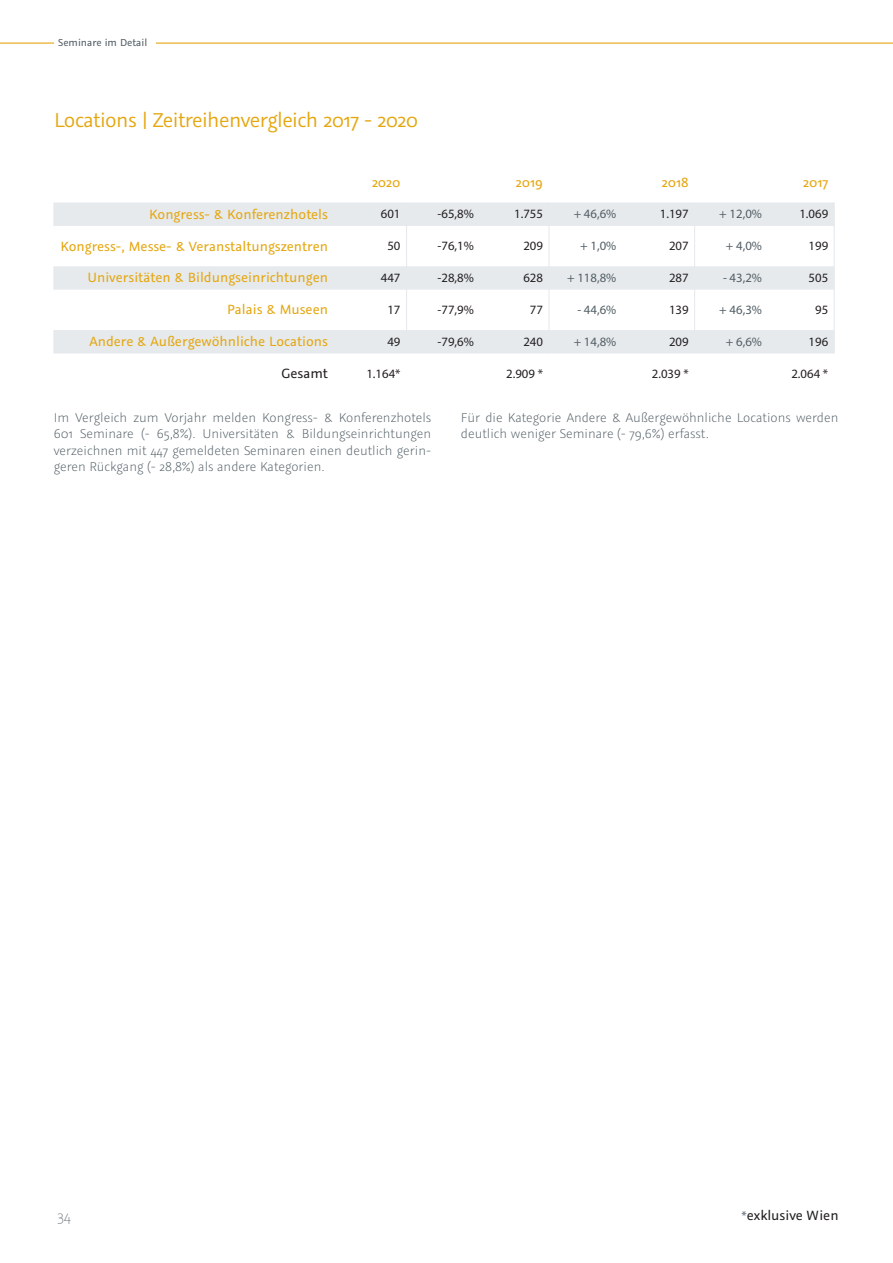
<style>
.page{position:relative;width:893px;height:1263px;background:#fff}
.page>*{position:absolute;margin:0;border:0;box-sizing:border-box;transform-origin:0 0}
.t1{font:22.5px "Graublau Sans";letter-spacing:-.025em;color:#e5a710}
.t2{font:200 16.5px "Graublau Sans";color:#525e65}
.t3{font:15px "Graublau Sans";color:#e5a710}
.t4{font:15px "Graublau Sans";color:#231f20}
.t5{font:300 14.25px/16.5px "Graublau Sans";color:#525e65;text-align:justify}
.t6{font:12.75px "Myriad Pro";color:#231f20}
.t7{font:12.75px "Myriad Pro";color:#525e65}
.t8{font:11.25px "Graublau Sans";color:#525e65}
.s1{font-family:"Myriad Pro";font-size:12.75px;color:#525e65}
</style>
<div class="page">
<hr style="left:0;top:43px;width:893px;height:1px;background:#e5a710">
<svg style="left:53px;top:202px;width:781px;height:151px"></svg>
<svg style="left:834px;top:202px;width:1px;height:151px"></svg>
<svg style="left:694px;top:202px;width:1px;height:151px"></svg>
<svg style="left:406px;top:202px;width:1px;height:151px"></svg>
<svg style="left:548px;top:202px;width:1px;height:151px"></svg>
<div style="left:54px;top:34px;width:101px;height:17px;background:#fff"></div>
<p class="t8" style="left:58px;top:36px;width:91px">Seminare im Detail</p>
<h1 class="t1" style="left:54px;top:106px;width:366px">Locations | Zeitreihenvergleich 2017 - 2020</h1>
<p class="t3" style="left:372px;top:173px;width:30px">2020</p>
<p class="t3" style="left:516px;top:173px;width:28px">2019</p>
<p class="t3" style="left:662px;top:173px;width:28px">2018</p>
<p class="t3" style="left:803px;top:173px;width:27px">2017</p>
<p class="t3" style="left:149px;top:205px;width:180px">Kongress- &amp; Konferenzhotels</p>
<p class="t6" style="left:381px;top:206px;width:21px">601</p>
<p class="t6" style="left:438px;top:206px;width:38px">-65,8%</p>
<p class="t6" style="left:514px;top:206px;width:30px">1.755</p>
<p class="t7" style="left:574px;top:206px;width:44px">+ 46,6%</p>
<p class="t6" style="left:660px;top:206px;width:30px">1.197</p>
<p class="t7" style="left:719px;top:206px;width:44px">+ 12,0%</p>
<p class="t6" style="left:799px;top:206px;width:30px">1.069</p>
<p class="t3" style="left:60px;top:237px;width:269px">Kongress-, Messe- &amp; Veranstaltungszentren</p>
<p class="t6" style="left:387px;top:238px;width:15px">50</p>
<p class="t6" style="left:438px;top:238px;width:38px">-76,1%</p>
<p class="t6" style="left:523px;top:238px;width:21px">209</p>
<p class="t7" style="left:580px;top:238px;width:38px">+ 1,0%</p>
<p class="t6" style="left:669px;top:238px;width:21px">207</p>
<p class="t7" style="left:726px;top:238px;width:38px">+ 4,0%</p>
<p class="t6" style="left:809px;top:238px;width:21px">199</p>
<p class="t3" style="left:87px;top:269px;width:242px">Universitäten &amp; Bildungseinrichtungen</p>
<p class="t6" style="left:381px;top:270px;width:21px">447</p>
<p class="t6" style="left:438px;top:270px;width:38px">-28,8%</p>
<p class="t6" style="left:523px;top:270px;width:21px">628</p>
<p class="t7" style="left:567px;top:270px;width:51px">+ 118,8%</p>
<p class="t6" style="left:669px;top:270px;width:21px">287</p>
<p class="t7" style="left:723px;top:270px;width:40px">- 43,2%</p>
<p class="t6" style="left:809px;top:270px;width:21px">505</p>
<p class="t3" style="left:227px;top:300px;width:102px">Palais &amp; Museen</p>
<p class="t6" style="left:387px;top:302px;width:15px">17</p>
<p class="t6" style="left:438px;top:302px;width:38px">-77,9%</p>
<p class="t6" style="left:530px;top:302px;width:15px">77</p>
<p class="t7" style="left:577px;top:302px;width:40px">- 44,6%</p>
<p class="t6" style="left:669px;top:302px;width:21px">139</p>
<p class="t7" style="left:719px;top:302px;width:44px">+ 46,3%</p>
<p class="t6" style="left:815px;top:302px;width:15px">95</p>
<p class="t3" style="left:89px;top:332px;width:240px">Andere &amp; Außergewöhnliche Locations</p>
<p class="t6" style="left:387px;top:333px;width:15px">49</p>
<p class="t6" style="left:438px;top:333px;width:38px">-79,6%</p>
<p class="t6" style="left:523px;top:333px;width:21px">240</p>
<p class="t7" style="left:574px;top:333px;width:44px">+ 14,8%</p>
<p class="t6" style="left:669px;top:333px;width:21px">209</p>
<p class="t7" style="left:726px;top:333px;width:38px">+ 6,6%</p>
<p class="t6" style="left:809px;top:333px;width:21px">196</p>
<p class="t4" style="left:281px;top:364px;width:48px">Gesamt</p>
<p class="t6" style="left:366px;top:365px;width:36px">1.164*</p>
<p class="t6" style="left:506px;top:365px;width:38px">2.909 *</p>
<p class="t6" style="left:652px;top:365px;width:38px">2.039 *</p>
<p class="t6" style="left:791px;top:365px;width:38px">2.064 *</p>
<p class="t5" style="left:54px;top:409px;width:379px">Im Vergleich zum Vorjahr melden Kongress- &amp; Konferenzhotels 601 Seminare (- 65,8%). Universitäten &amp; Bildungseinrichtungen verzeichnen mit 447 gemeldeten Seminaren einen deutlich gerin&shy;geren Rückgang (- 28,8%) als andere Kategorien.</p>
<p class="t5" style="left:461px;top:409px;width:379px">Für die Kategorie Andere &amp; Außergewöhnliche Locations werden deutlich weniger Seminare (- 79,6%) erfasst.</p>
<p class="t2" style="left:58px;top:1206px;width:15px">34</p>
<p class="t4" style="left:742px;top:1206px;width:99px"><span class="s1">*</span>exklusive Wien</p>
</div>
